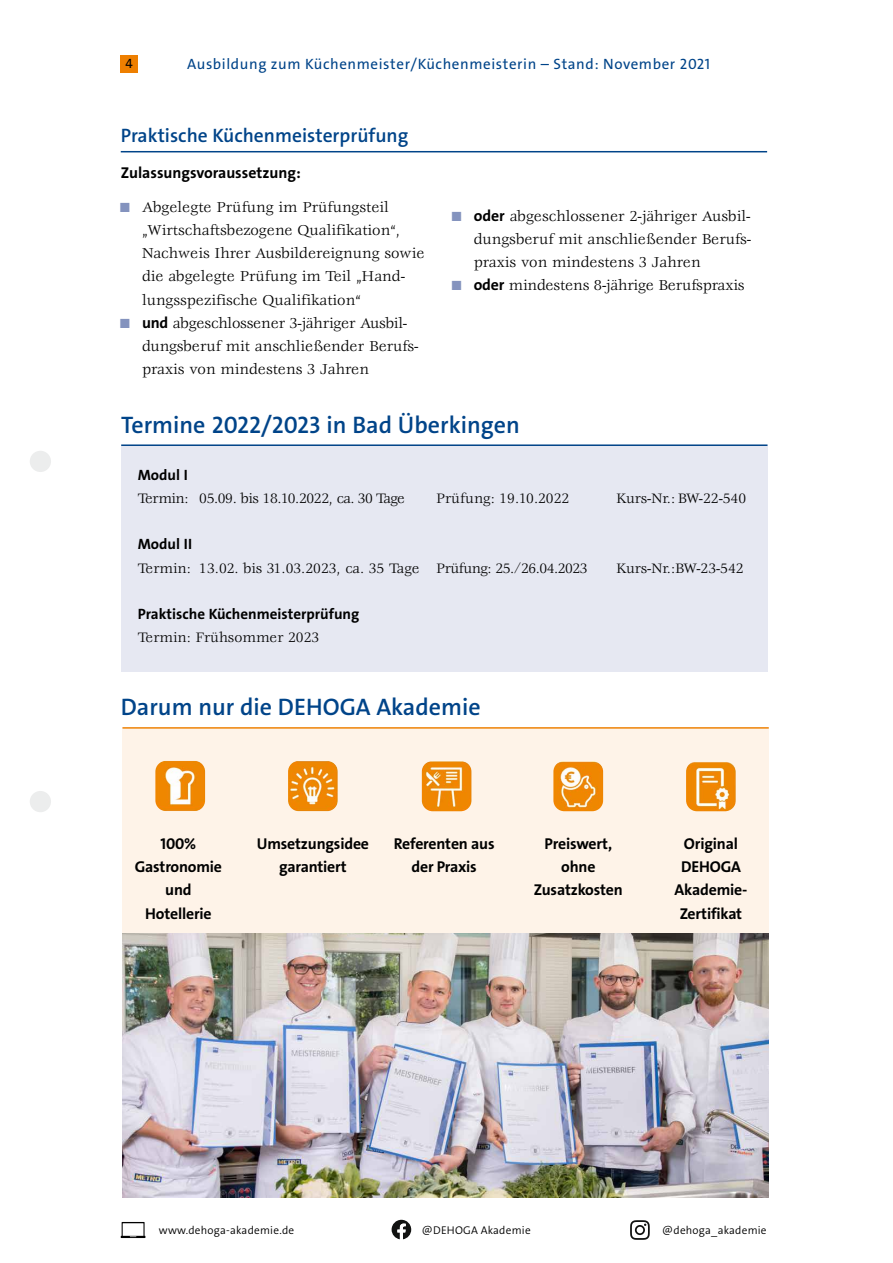
<style>
.page{position:relative;width:893px;height:1263px;background:#fff}
.page>*{position:absolute;margin:0;border:0;box-sizing:border-box;transform-origin:0 0}
.t1{font:600 24px "The Sans Os F";color:#004489}
.t2{font:600 19.5px "The Sans Os F";color:#004489}
.t3{font:15.75px/23.2px "Veljovic Std";color:#000}
.t4{font:700 15.75px/23.2px "The Sans Os F";letter-spacing:-.01em;color:#000;text-align:center}
.t5{font:15px "Veljovic Std";color:#000}
.t6{font:15px "The Sans Os F";letter-spacing:.04em;color:#004489}
.t7{font:700 15px "The Sans Os F";color:#000}
.t8{font:15px "Veljovic Std";letter-spacing:-.025em;color:#000}
.t9{font:13.5px "The Sans Os F";color:#000}
.t10{font:300 11.25px "The Sans Os F";letter-spacing:.02em;color:#000}
.s1{font-family:"The Sans Os F";font-weight:700;font-size:13.5px;color:#8493be}
.s2{font-family:"The Sans Os F";font-weight:700}
</style>
<div class="page">
<div style="left:30px;top:451px;width:21px;height:21px;background:#eceded;border-radius:50%"></div>
<div style="left:30px;top:791px;width:21px;height:21px;background:#eceded;border-radius:50%"></div>
<div style="left:121px;top:55px;width:17px;height:17px;background:#ee7f00"></div>
<svg style="left:392px;top:1220px;width:19px;height:19px"></svg>
<svg style="left:630px;top:1220px;width:20px;height:20px"></svg>
<svg style="left:121px;top:1222px;width:24px;height:16px"></svg>
<div style="left:121px;top:446px;width:646px;height:225px;background:#e6e8f2"></div>
<hr style="left:121px;top:444px;width:646px;height:2px;background:#004489">
<div style="left:122px;top:729px;width:647px;height:213px;background:#fef3e8"></div>
<img style="left:155px;top:761px;width:50px;height:50px">
<img style="left:288px;top:761px;width:50px;height:50px">
<img style="left:422px;top:761px;width:50px;height:50px">
<img style="left:553px;top:761px;width:50px;height:50px">
<img style="left:686px;top:762px;width:50px;height:49px">
<hr style="left:122px;top:727px;width:647px;height:2px;background:#ee7f00">
<hr style="left:121px;top:151px;width:646px;height:1px;background:#004489">
<img style="left:122px;top:933px;width:647px;height:264px">
<p class="t9" style="left:126px;top:55px;width:9px">4</p>
<p class="t6" style="left:187px;top:55px;width:525px">Ausbildung zum Küchenmeister/Küchenmeisterin – Stand: November 2021</p>
<p class="t2" style="left:121px;top:123px;width:289px">Praktische Küchenmeisterprüfung</p>
<p class="t4" style="left:121px;top:161px;width:182px">Zulassungsvoraussetzung:</p>
<p class="t3" style="left:142px;top:196px;width:284px;text-indent:-21px"><span class="s1">■</span> Abgelegte Prüfung im Prüfungsteil „Wirtschaftsbezogene Qualifikation“, Nachweis Ihrer Ausbildereignung sowie die abgelegte Prüfung im Teil „Hand&shy;lungsspezifische Qualifikation“</p>
<p class="t3" style="left:142px;top:312px;width:278px;text-indent:-21px"><span class="s1">■</span> <span class="s2">und</span> abgeschlossener 3-jähriger Ausbil&shy;dungsberuf mit anschließender Berufs&shy;praxis von mindestens 3 Jahren</p>
<p class="t3" style="left:474px;top:205px;width:279px;text-align:justify;text-indent:-21px"><span class="s1">■</span> <span class="s2">oder</span> abgeschlossener 2-jähriger Ausbil&shy;dungsberuf mit anschließender Berufs&shy;praxis von mindestens 3 Jahren</p>
<p class="t3" style="left:452px;top:275px;width:294px"><span class="s1">■</span> <span class="s2">oder</span> mindestens 8-jährige Berufspraxis</p>
<h1 class="t1" style="left:121px;top:410px;width:400px">Termine 2022/2023 in Bad Überkingen</h1>
<p class="t7" style="left:138px;top:465px;width:52px">Modul I</p>
<p class="t8" style="left:138px;top:490px;width:269px">Termin: 05.09. bis 18.10.2022, ca. 30 Tage</p>
<p class="t5" style="left:436px;top:490px;width:135px">Prüfung: 19.10.2022</p>
<p class="t5" style="left:616px;top:490px;width:131px">Kurs-Nr.: BW-22-540</p>
<p class="t7" style="left:138px;top:535px;width:56px">Modul II</p>
<p class="t5" style="left:138px;top:560px;width:451px">Termin: 13.02. bis 31.03.2023, ca. 35 Tage Prüfung: 25./26.04.2023</p>
<p class="t5" style="left:616px;top:560px;width:129px">Kurs-Nr.:BW-23-542</p>
<p class="t7" style="left:138px;top:604px;width:223px">Praktische Küchenmeisterprüfung</p>
<p class="t5" style="left:138px;top:629px;width:183px">Termin: Frühsommer 2023</p>
<h1 class="t1" style="left:121px;top:691px;width:361px">Darum nur die DEHOGA Akademie</h1>
<p class="t4" style="left:394px;top:832px;width:102px">Referenten aus der Praxis</p>
<p class="t4" style="left:674px;top:832px;width:74px">Original<br>DEHOGA<br>Akademie-<br>Zertifikat</p>
<p class="t4" style="left:135px;top:832px;width:89px">100%<br>Gastronomie und<br>Hotellerie</p>
<p class="t4" style="left:257px;top:832px;width:114px">Umsetzungsidee garantiert</p>
<p class="t4" style="left:534px;top:832px;width:91px">Preiswert, ohne<br>Zusatzkosten</p>
<p class="t10" style="left:159px;top:1223px;width:137px">www.dehoga-akademie.de</p>
<p class="t10" style="left:422px;top:1223px;width:110px">@DEHOGA Akademie</p>
<p class="t10" style="left:662px;top:1223px;width:106px">@dehoga_akademie</p>
</div>
